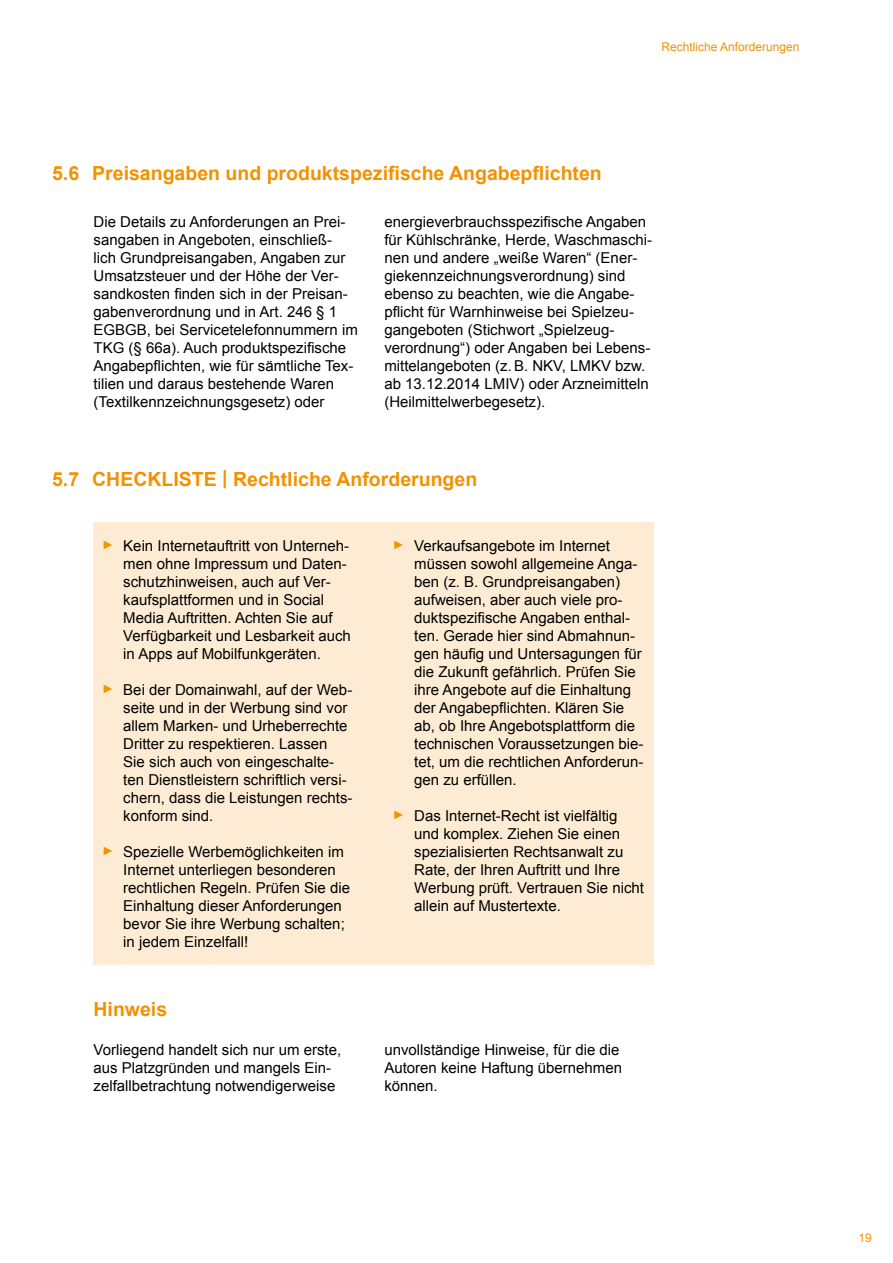
<style>
.page{position:relative;width:893px;height:1263px;background:#fff}
.page>*{position:absolute;margin:0;border:0;box-sizing:border-box;transform-origin:0 0}
.t1{font:700 19.5px "Arial";color:#f39200}
.t2{font:15px/18px "Arial";color:#000}
.t3{font:12px "Arial";color:#f39200}
.s1{font-size:12px;color:#f39200}
</style>
<div class="page">
<div style="left:94px;top:522px;width:560px;height:443px;background:#feebd3"></div>
<p class="t3" style="left:661px;top:39px;width:140px">Rechtliche Anforderungen</p>
<h1 class="t1" style="left:52px;top:160px;width:551px">5.6 Preisangaben und produktspezifische Angabepflichten</h1>
<p class="t2" style="left:94px;top:213px;width:266px">Die Details zu Anforderungen an Prei&shy;sangaben in Angeboten, einschließ&shy;lich Grundpreisangaben, Angaben zur Umsatzsteuer und der Höhe der Ver&shy;sandkosten finden sich in der Preisan&shy;gabenverordnung und in Art. 246 § 1<br>EGBGB, bei Servicetelefonnummern im TKG (§ 66a). Auch produktspezifische Angabepflichten, wie für sämtliche Tex&shy;tilien und daraus bestehende Waren (Textilkennzeichnungsgesetz) oder</p>
<p class="t2" style="left:384px;top:213px;width:269px">energieverbrauchsspezifische Angaben für Kühlschränke, Herde, Waschmaschi&shy;nen und andere „weiße Waren“ (Ener&shy;giekennzeichnungsverordnung) sind ebenso zu beachten, wie die Angabe&shy;pflicht für Warnhinweise bei Spielzeu&shy;gangeboten (Stichwort „Spielzeug&shy;verordnung“) oder Angaben bei Lebens&shy;mittelangeboten (z. B. N KV, LMKV bzw. ab 13.12.2014 LMIV) oder Arzneimitteln (H eilmittelwerbegesetz).</p>
<h1 class="t1" style="left:52px;top:466px;width:427px">5.7 CHECKLISTE | Rechtliche Anforderungen</h1>
<p class="t2" style="left:123px;top:537px;width:229px;text-indent:-21px"><span class="s1">►</span> Kein I nternetauftritt von Unterneh&shy;men ohne I mpressum und Daten&shy;schutzhinweisen, auch auf Ver&shy;kaufsplattformen und in Social Media Auftritten. Achten Sie auf Verfügbarkeit und Lesbarkeit auch in Apps auf Mobilfunkgeräten.</p>
<p class="t2" style="left:123px;top:681px;width:231px;text-indent:-21px"><span class="s1">►</span> Bei der Domainwahl, auf der Web&shy;seite und in der Werbung sind vor allem Marken- und Urheberrechte<br>Dritter zu respektieren. Lassen<br>Sie sich auch von eingeschalte&shy;ten Dienstleistern schriftlich versi&shy;chern, dass die Leistungen rechts&shy;konform sind.</p>
<p class="t2" style="left:123px;top:843px;width:228px;text-indent:-21px"><span class="s1">►</span> Spezielle Werbemöglichkeiten im<br>I nternet unterliegen besonderen rechtlichen Regeln. Prüfen Sie die<br>Einhaltung dieser Anforderungen bevor Sie ihre Werbung schalten; in jedem Einzelfall!</p>
<h1 class="t1" style="left:94px;top:996px;width:75px">Hinweis</h1>
<p class="t2" style="left:94px;top:1041px;width:249px">Vorliegend handelt sich nur um erste, aus Platzgründen und mangels Ein&shy;zelfallbetrachtung notwendigerweise</p>
<p class="t2" style="left:414px;top:537px;width:231px;text-indent:-21px"><span class="s1">►</span> Verkaufsangebote im I nternet müssen sowohl allgemeine Anga&shy;ben (z. B. Grundpreisangaben) aufweisen, aber auch viele pro&shy;duktspezifische Angaben enthal&shy;ten. Gerade hier sind Abmahnun&shy;gen häufig und Untersagungen für die Zukunft gefährlich. Prüfen Sie ihre Angebote auf die Einhaltung der Angabepflichten. Klären Sie ab, ob I hre Angebotsplattform die technischen Voraussetzungen bie&shy;tet, um die rechtlichen Anforderun&shy;gen zu erfüllen.</p>
<p class="t2" style="left:414px;top:807px;width:231px;text-indent:-21px"><span class="s1">►</span> Das I nternet-Recht ist vielfältig und komplex. Ziehen Sie einen spezialisierten Rechtsanwalt zu<br>Rate, der I hren Auftritt und I hre<br>Werbung prüft. Vertrauen Sie nicht allein auf Mustertexte.</p>
<p class="t2" style="left:384px;top:1041px;width:239px">unvollständige H inweise, für die die<br>Autoren keine Haftung übernehmen können.</p>
<p class="t3" style="left:858px;top:1230px;width:15px">19</p>
</div>
